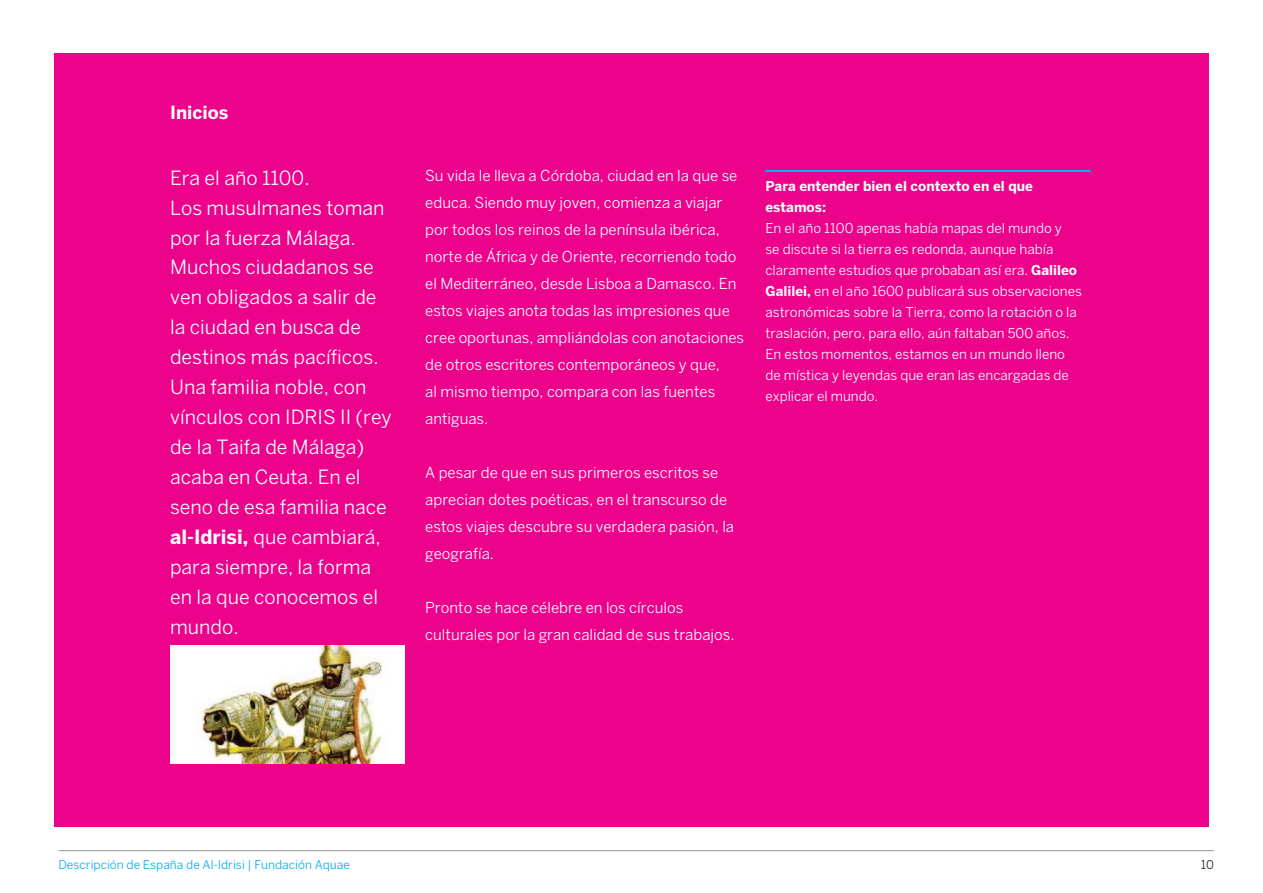
<style>
.page{position:relative;width:1263px;height:893px;background:#fff}
.page>*{position:absolute;margin:0;border:0;box-sizing:border-box;transform-origin:0 0}
.t1{font:19.5px/30px "Benton Sans";color:#fff}
.t2{font:700 18px "Benton Sans";color:#fff}
.t3{font:15px/27px "Benton Sans";color:#fff}
.t4{font:13.5px/21px "Benton Sans";color:#fff}
.t5{font:700 13.5px/21px "Benton Sans";color:#fff}
.t6{font:12px "Benton Sans";color:#00aeef}
.t7{font:12px "Benton Sans";color:#231f20}
.s1{font-weight:700}
</style>
<div class="page">
<hr style="left:58px;top:850px;width:1156px;height:1px;background:#939598">
<div style="left:55px;top:54px;width:1154px;height:773px;background:#ed028c"></div>
<hr style="left:765px;top:170px;width:326px;height:2px;background:#00aeef">
<img style="left:170px;top:645px;width:234px;height:119px">
<p class="t2" style="left:170px;top:102px;width:60px">I nicios</p>
<p class="t1" style="left:170px;top:162px;width:223px">Era el año 1100.<br>Los musulmanes toman por la fuerza Málaga.<br>Muchos ciudadanos se ven obligados a salir de la ciudad en busca de destinos más pacíficos.<br>Una familia noble, con vínculos con IDRIS II (rey de la Taifa de Málaga) acaba en Ceuta. En el seno de esa familia nace <span class="s1">al-Idrisi,</span> que cambiará, para siempre, la forma en la que conocemos el mundo.</p>
<p class="t5" style="left:765px;top:176px;width:269px">Para entender bien el contexto en el que estamos:</p>
<p class="t3" style="left:425px;top:162px;width:320px">Su vida le lleva a Córdoba, ciudad en la que se educa. Siendo muy joven, comienza a viajar por todos los reinos de la península ibérica, norte de África y de Oriente, recorriendo todo el Mediterráneo, desde Lisboa a Damasco. En estos viajes anota todas las impresiones que cree oportunas, ampliándolas con anotaciones de otros escritores contemporáneos y que,<br>al mismo tiempo, compara con las fuentes antiguas.</p>
<p class="t3" style="left:425px;top:459px;width:310px">A pesar de que en sus primeros escritos se aprecian dotes poéticas, en el transcurso de estos viajes descubre su verdadera pasión, la geografía.</p>
<p class="t3" style="left:425px;top:594px;width:311px">Pronto se hace célebre en los círculos culturales por la gran calidad de sus trabajos.</p>
<p class="t4" style="left:765px;top:218px;width:318px">En el año 1100 apenas había mapas del mundo y<br>se discute si la tierra es redonda, aunque había claramente estudios que probaban así era. <span class="s1">Galileo Galilei,</span> en el año 1600 publicará sus observaciones astronómicas sobre la Tierra, como la rotación o la traslación, pero, para ello, aún faltaban 500 años.<br>En estos momentos, estamos en un mundo lleno de mística y leyendas que eran las encargadas de explicar el mundo.</p>
<p class="t6" style="left:58px;top:857px;width:293px">Descripción de España de Al-Idrisi | Fundación Aquae</p>
<p class="t7" style="left:1201px;top:857px;width:15px">10</p>
</div>
